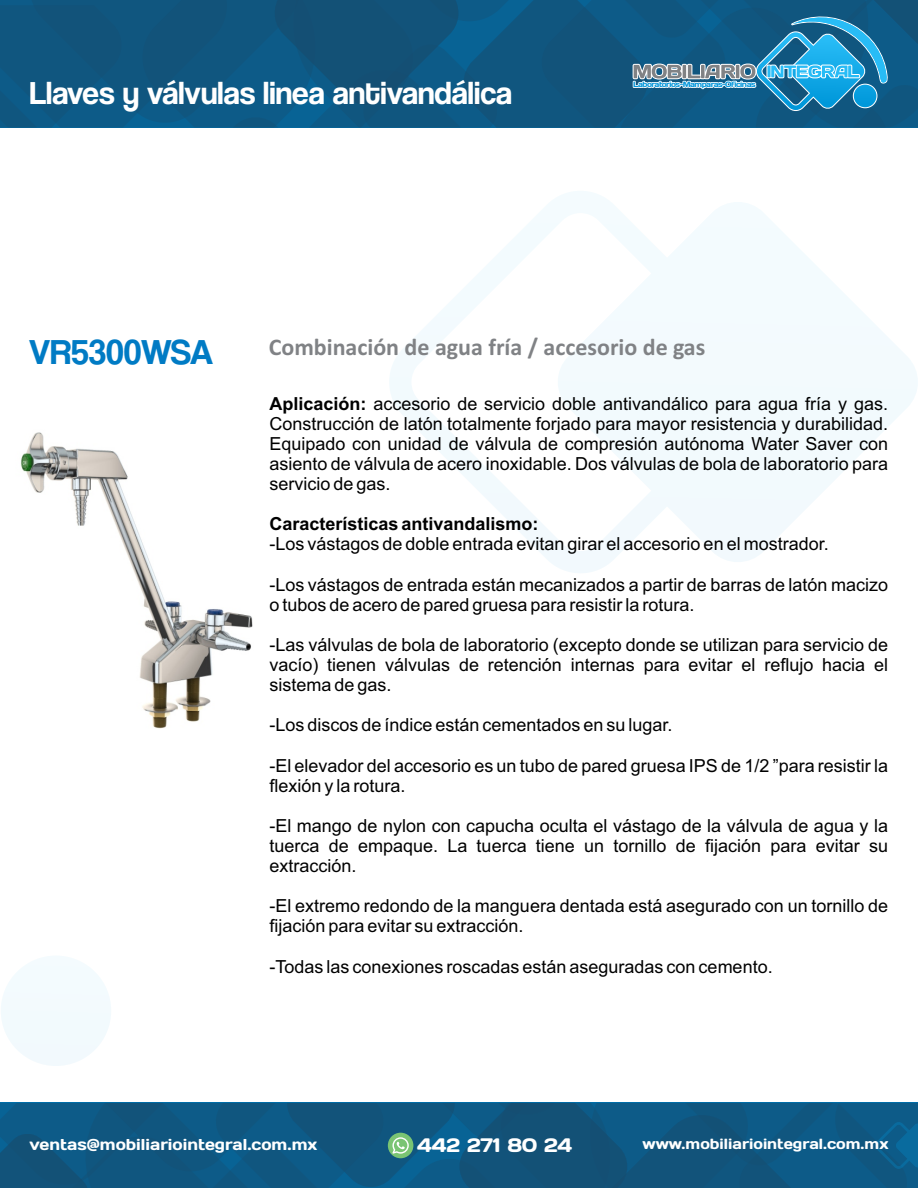
<style>
.page{position:relative;width:918px;height:1188px;background:#fff}
.page>*{position:absolute;margin:0;border:0;box-sizing:border-box;transform-origin:0 0}
.t1{font:36px "Coolvetica Rg";color:#007bc4}
.t2{font:33px "Coolvetica Rg";color:#fff}
.t3{font:700 24px "Calibri";color:#808285}
.t4{font:19.5px "Days";letter-spacing:-.01em;color:#fff}
.t5{font:18px/20.1px "Arial";color:#000;text-align:justify}
.t6{font:700 18px "Arial";color:#000}
.t7{font:15.75px "Days";color:#fff}
.t8{font:14.7px "Days";color:#fff}
.t9{font:7.65px "Days";letter-spacing:-.07em;color:#0095da}
.s1{font-weight:700}
</style>
<div class="page">
<svg style="left:389px;top:191px;width:529px;height:382px"></svg>
<svg style="left:0;top:1103px;width:918px;height:85px;background:#105780"></svg>
<svg style="left:0;top:0;width:918px;height:128px;background:#165e87"></svg>
<div style="left:1px;top:956px;width:110px;height:110px;background:#f3fafd;border-radius:50%"></div>
<img style="left:21px;top:432px;width:232px;height:297px">
<h2 class="t2" style="left:30px;top:79px;width:484px">Llaves y válvulas linea antivandálica</h2>
<p class="t9" style="left:633px;top:81px;width:124px">Laboratorios-Mamparas-Oficinas</p>
<h1 class="t1" style="left:29px;top:336px;width:186px">VR5300WSA</h1>
<h3 class="t3" style="left:269px;top:337px;width:438px">Combinación de agua fría / accesorio de gas</h3>
<p class="t5" style="left:269px;top:395px;width:620px"><span class="s1">Aplicación:</span> accesorio de servicio doble antivandálico para agua fría y gas.<br>Construcción de latón totalmente forjado para mayor resistencia y durabilidad.<br>Equipado con unidad de válvula de compresión autónoma Water Saver con asiento de válvula de acero inoxidable. Dos válvulas de bola de laboratorio para servicio de gas.</p>
<p class="t6" style="left:269px;top:517px;width:271px">Características antivandalismo:</p>
<p class="t5" style="left:269px;top:536px;width:561px">-Los vástagos de doble entrada evitan girar el accesorio en el mostrador.</p>
<p class="t5" style="left:269px;top:576px;width:620px">-Los vástagos de entrada están mecanizados a partir de barras de latón macizo o tubos de acero de pared gruesa para resistir la rotura.</p>
<p class="t5" style="left:269px;top:636px;width:620px">-Las válvulas de bola de laboratorio (excepto donde se utilizan para servicio de vacío) tienen válvulas de retención internas para evitar el reflujo hacia el sistema de gas.</p>
<p class="t5" style="left:269px;top:717px;width:405px">-Los discos de índice están cementados en su lugar.</p>
<p class="t5" style="left:269px;top:757px;width:620px">-El elevador del accesorio es un tubo de pared gruesa IPS de 1/2 ”para resistir la flexión y la rotura.</p>
<p class="t5" style="left:269px;top:817px;width:620px">-El mango de nylon con capucha oculta el vástago de la válvula de agua y la tuerca de empaque. La tuerca tiene un tornillo de fijación para evitar su extracción.</p>
<p class="t5" style="left:269px;top:898px;width:620px">-El extremo redondo de la manguera dentada está asegurado con un tornillo de fijación para evitar su extracción.</p>
<p class="t5" style="left:269px;top:958px;width:505px">-Todas las conexiones roscadas están aseguradas con cemento.</p>
<p class="t7" style="left:30px;top:1137px;width:289px">ventas@mobiliariointegral.com.mx</p>
<p class="t4" style="left:417px;top:1137px;width:156px">442 271 80 24</p>
<p class="t8" style="left:643px;top:1138px;width:248px">www.mobiliariointegral.com.mx</p>
</div>
